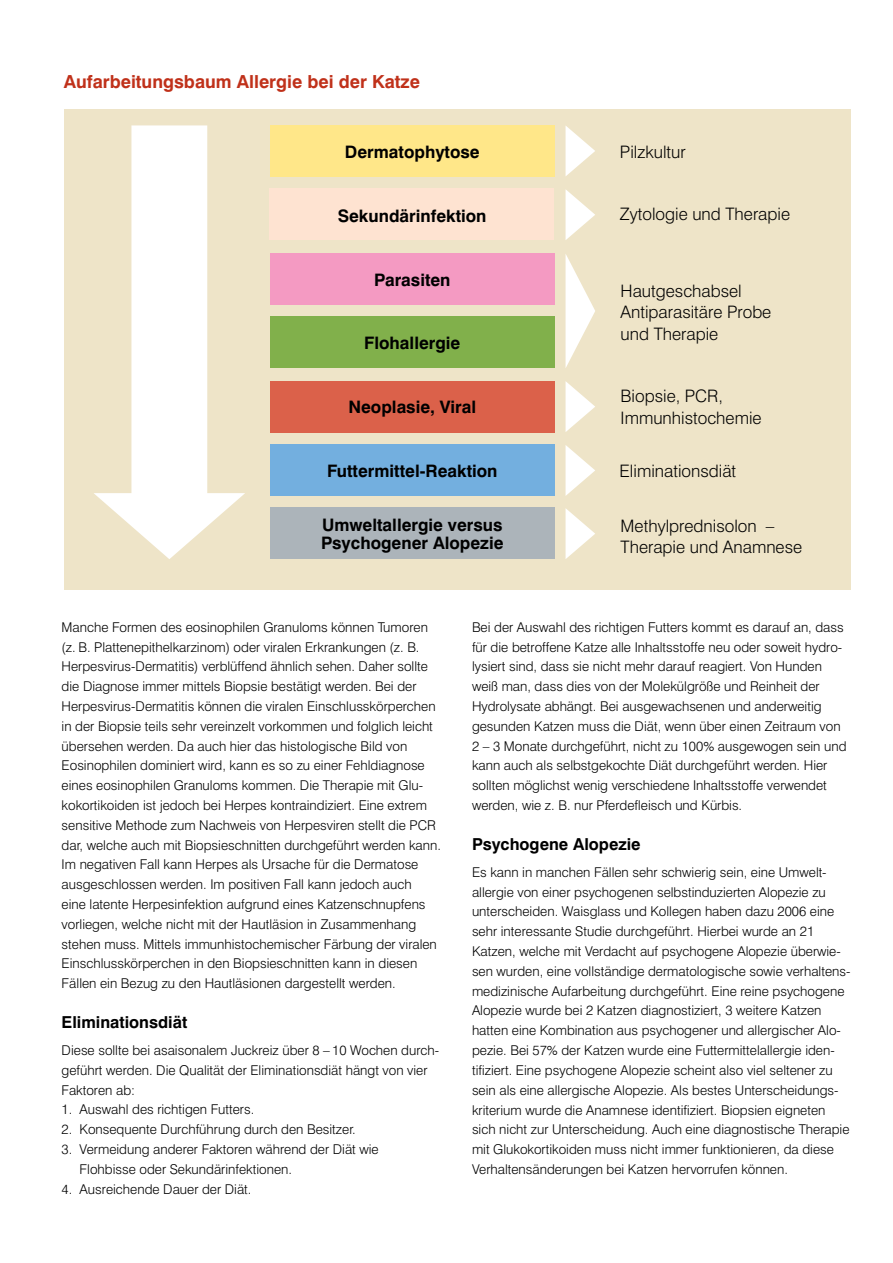
<style>
.page{position:relative;width:893px;height:1263px;background:#fff}
.page>*{position:absolute;margin:0;border:0;box-sizing:border-box;transform-origin:0 0}
.t1{font:700 18px "Swiss 721 BT";color:#c0311a}
.t2{font:300 17.25px/21.5px "Swiss 721 BT";color:#000}
.t3{font:700 17.25px/18.6px "Swiss 721 BT";color:#000}
.t4{font:700 16.5px "Swiss 721 BT";color:#000}
.t5{font:300 13.5px/19.8px "Swiss 721 BT";color:#000}
</style>
<div class="page">
<div style="left:64px;top:109px;width:786px;height:481px;background:#eee4c8"></div>
<div style="left:270px;top:125px;width:284px;height:51px;background:#ffe789"></div>
<div style="left:270px;top:189px;width:284px;height:51px;background:#fee3d1"></div>
<div style="left:270px;top:254px;width:284px;height:51px;background:#f49ac2"></div>
<div style="left:270px;top:317px;width:284px;height:51px;background:#81b04b"></div>
<div style="left:270px;top:381px;width:284px;height:51px;background:#db614a"></div>
<div style="left:270px;top:445px;width:284px;height:51px;background:#73afdf"></div>
<div style="left:270px;top:508px;width:284px;height:51px;background:#acb4ba"></div>
<svg style="left:94px;top:125px;width:151px;height:434px"></svg>
<svg style="left:566px;top:126px;width:29px;height:50px"></svg>
<svg style="left:566px;top:255px;width:29px;height:112px"></svg>
<svg style="left:566px;top:190px;width:29px;height:50px"></svg>
<svg style="left:566px;top:382px;width:29px;height:50px"></svg>
<svg style="left:566px;top:445px;width:29px;height:50px"></svg>
<svg style="left:566px;top:509px;width:29px;height:50px"></svg>
<h1 class="t1" style="left:64px;top:70px;width:358px">Aufarbeitungsbaum Allergie bei der Katze</h1>
<p class="t3" style="left:345px;top:142px;width:136px">Dermatophytose</p>
<p class="t3" style="left:338px;top:206px;width:150px">Sekundärinfektion</p>
<p class="t3" style="left:374px;top:270px;width:78px">Parasiten</p>
<p class="t3" style="left:364px;top:333px;width:98px">Flohallergie</p>
<p class="t3" style="left:348px;top:398px;width:129px">Neoplasie, Viral</p>
<p class="t3" style="left:327px;top:461px;width:172px">Futtermittel-Reaktion</p>
<p class="t3" style="left:321px;top:515px;width:184px">Umweltallergie versus<br>Psychogener Alopezie</p>
<p class="t2" style="left:620px;top:141px;width:67px">Pilzkultur</p>
<p class="t2" style="left:620px;top:203px;width:172px">Zytologie und Therapie</p>
<p class="t2" style="left:621px;top:280px;width:152px">Hautgeschabsel<br>Antiparasitäre Probe und Therapie</p>
<p class="t2" style="left:621px;top:385px;width:143px">Biopsie, PCR,<br>Immunhistochemie</p>
<p class="t2" style="left:619px;top:460px;width:118px">Eliminationsdiät</p>
<p class="t2" style="left:621px;top:515px;width:183px">Methylprednisolon –<br>Therapie und Anamnese</p>
<p class="t5" style="left:62px;top:617px;width:381px">Manche Formen des eosinophilen Granuloms können Tumoren (z. B. Plattenepithelkarzinom) oder viralen Erkrankungen (z. B.<br>Herpesvirus-Dermatitis) verblüffend ähnlich sehen. Daher sollte die Diagnose immer mittels Biopsie bestätigt werden. Bei der Herpesvirus-Dermatitis können die viralen Einschlusskörperchen in der Biopsie teils sehr vereinzelt vorkommen und folglich leicht übersehen werden. Da auch hier das histologische Bild von Eosinophilen dominiert wird, kann es so zu einer Fehldiagnose eines eosinophilen Granuloms kommen. Die Therapie mit Glu&shy;kokortikoiden ist jedoch bei Herpes kontraindiziert. Eine extrem sensitive Methode zum Nachweis von Herpesviren stellt die PCR dar, welche auch mit Biopsieschnitten durchgeführt werden kann.<br>Im negativen Fall kann Herpes als Ursache für die Dermatose ausgeschlossen werden. Im positiven Fall kann jedoch auch<br>eine latente Herpesinfektion aufgrund eines Katzenschnupfens vorliegen, welche nicht mit der Hautläsion in Zusammenhang stehen muss. Mittels immunhistochemischer Färbung der viralen Einschlusskörperchen in den Biopsieschnitten kann in diesen Fällen ein Bezug zu den Hautläsionen dargestellt werden.</p>
<p class="t4" style="left:62px;top:1012px;width:127px">Eliminationsdiät</p>
<p class="t5" style="left:62px;top:1040px;width:379px">Diese sollte bei asaisonalem Juckreiz über 8 – 10 Wochen durch&shy;geführt werden. Die Qualität der Eliminationsdiät hängt von vier<br>Faktoren ab:</p>
<p class="t5" style="left:62px;top:1100px;width:194px">1. Auswahl des richtigen Futters.</p>
<p class="t5" style="left:62px;top:1119px;width:296px">2. Konsequente Durchführung durch den Besitzer.</p>
<p class="t5" style="left:80px;top:1139px;width:301px;text-indent:-18px">3. Vermeidung anderer Faktoren während der Diät wie<br>Flohbisse oder Sekundärinfektionen.</p>
<p class="t5" style="left:62px;top:1179px;width:191px">4. Ausreichende Dauer der Diät.</p>
<p class="t5" style="left:472px;top:617px;width:376px">Bei der Auswahl des richtigen Futters kommt es darauf an, dass für die betroffene Katze alle Inhaltsstoffe neu oder soweit hydro&shy;lysiert sind, dass sie nicht mehr darauf reagiert. Von Hunden weiß man, dass dies von der Molekülgröße und Reinheit der Hydrolysate abhängt. Bei ausgewachsenen und anderweitig gesunden Katzen muss die Diät, wenn über einen Zeitraum von 2 – 3 Monate durchgeführt, nicht zu 100% ausgewogen sein und kann auch als selbstgekochte Diät durchgeführt werden. Hier sollten möglichst wenig verschiedene Inhaltsstoffe verwendet werden, wie z. B. nur Pferdefleisch und Kürbis.</p>
<p class="t4" style="left:472px;top:833px;width:170px">Psychogene Alopezie</p>
<p class="t5" style="left:472px;top:862px;width:380px">Es kann in manchen Fällen sehr schwierig sein, eine Umwelt&shy;allergie von einer psychogenen selbstinduzierten Alopezie zu unterscheiden. Waisglass und Kollegen haben dazu 2006 eine sehr interessante Studie durchgeführt. Hierbei wurde an 21<br>Katzen, welche mit Verdacht auf psychogene Alopezie überwie&shy;sen wurden, eine vollständige dermatologische sowie verhaltens&shy;medizinische Aufarbeitung durchgeführt. Eine reine psychogene Alopezie wurde bei 2 Katzen diagnostiziert, 3 weitere Katzen hatten eine Kombination aus psychogener und allergischer Alo&shy;pezie. Bei 57% der Katzen wurde eine Futtermittelallergie iden&shy;tifiziert. Eine psychogene Alopezie scheint also viel seltener zu sein als eine allergische Alopezie. Als bestes Unterscheidungs&shy;kriterium wurde die Anamnese identifiziert. Biopsien eigneten sich nicht zur Unterscheidung. Auch eine diagnostische Therapie mit Glukokortikoiden muss nicht immer funktionieren, da diese Verhaltensänderungen bei Katzen hervorrufen können.</p>
</div>
